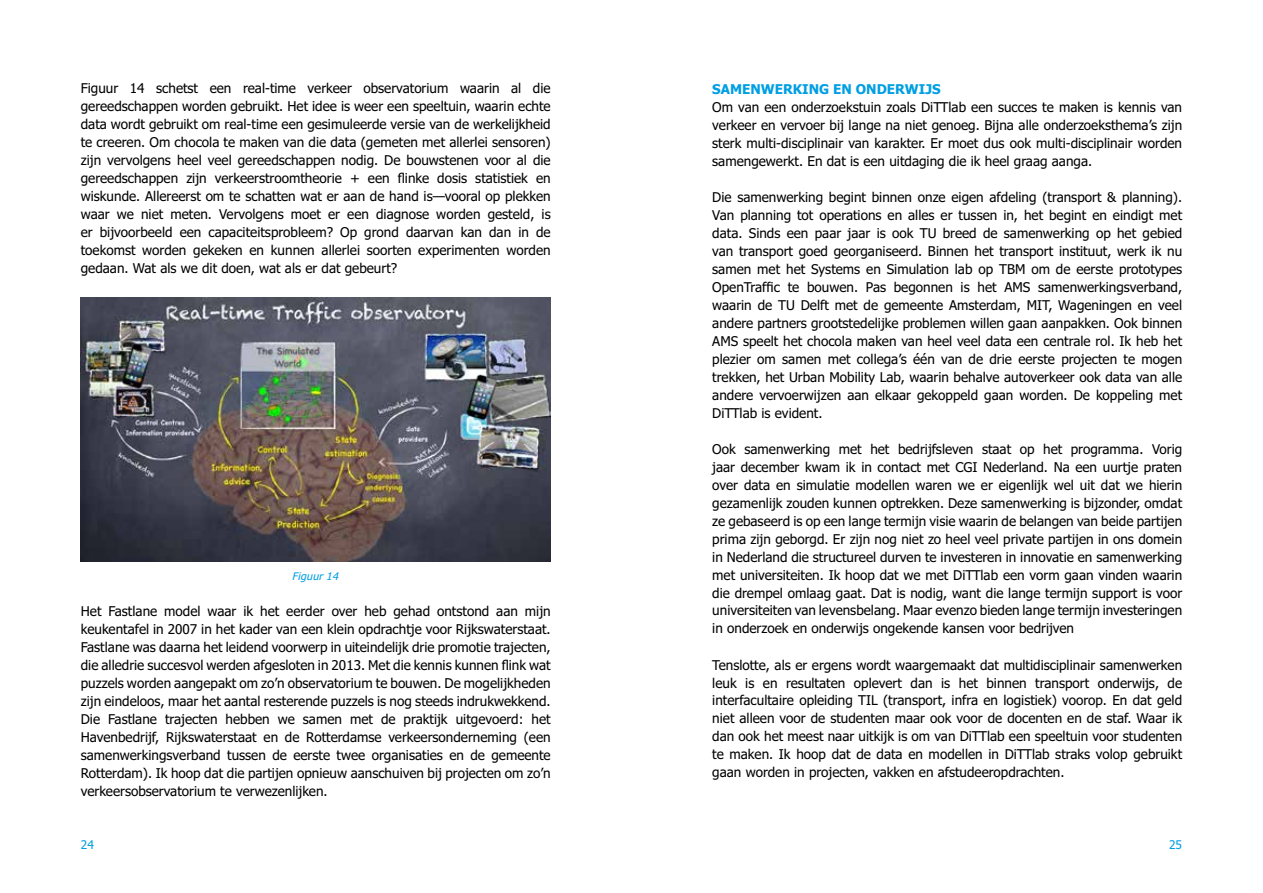
<style>
.page{position:relative;width:1263px;height:893px;background:#fff}
.page>*{position:absolute;margin:0;border:0;box-sizing:border-box;transform-origin:0 0}
.t1{font:13.5px/18px "Tu Tahoma";color:#000;text-align:justify}
.t2{font:700 13.5px "Tu Tahoma";color:#009fe3}
.t3{font:12px "Tu Tahoma";color:#009fe3}
.t4{font:italic 10.5px "Tu Tahoma";color:#009fe3}
</style>
<div class="page">
<img style="left:81px;top:297px;width:470px;height:265px">
<p class="t1" style="left:81px;top:79px;width:471px">Figuur 14 schetst een real-time verkeer observatorium waarin al die gereedschappen worden gebruikt. Het idee is weer een speeltuin, waarin echte data wordt gebruikt om real-time een gesimuleerde versie van de werkelijkheid te creeren. Om chocola te maken van die data (gemeten met allerlei sensoren) zijn vervolgens heel veel gereedschappen nodig. De bouwstenen voor al die gereedschappen zijn verkeerstroomtheorie + een flinke dosis statistiek en wiskunde. Allereerst om te schatten wat er aan de hand is—vooral op plekken waar we niet meten. Vervolgens moet er een diagnose worden gesteld, is er bijvoorbeeld een capaciteitsprobleem? Op grond daarvan kan dan in de toekomst worden gekeken en kunnen allerlei soorten experimenten worden gedaan. Wat als we dit doen, wat als er dat gebeurt?</p>
<p class="t4" style="left:292px;top:569px;width:48px">Figuur 14</p>
<p class="t1" style="left:81px;top:601px;width:471px">Het Fastlane model waar ik het eerder over heb gehad ontstond aan mijn keukentafel in 2007 in het kader van een klein opdrachtje voor Rijkswaterstaat.<br>Fastlane was daarna het leidend voorwerp in uiteindelijk drie promotie trajecten, die alledrie succesvol werden afgesloten in 2013. Met die kennis kunnen flink wat puzzels worden aangepakt om zo’n observatorium te bouwen. De mogelijkheden zijn eindeloos, maar het aantal resterende puzzels is nog steeds indrukwekkend.<br>Die Fastlane trajecten hebben we samen met de praktijk uitgevoerd: het Havenbedrijf, Rijkswaterstaat en de Rotterdamse verkeersonderneming (een samenwerkingsverband tussen de eerste twee organisaties en de gemeente Rotterdam). Ik hoop dat die partijen opnieuw aanschuiven bij projecten om zo’n verkeersobservatorium te verwezenlijken.</p>
<p class="t2" style="left:712px;top:80px;width:230px">SAMENWERKING EN ONDERWIJS</p>
<p class="t1" style="left:712px;top:97px;width:471px">Om van een onderzoekstuin zoals DiTTlab een succes te maken is kennis van verkeer en vervoer bij lange na niet genoeg. Bijna alle onderzoeksthema’s zijn sterk multi-disciplinair van karakter. Er moet dus ook multi-disciplinair worden samengewerkt. En dat is een uitdaging die ik heel graag aanga.</p>
<p class="t1" style="left:712px;top:187px;width:471px">Die samenwerking begint binnen onze eigen afdeling (transport &amp; planning).<br>Van planning tot operations en alles er tussen in, het begint en eindigt met data. Sinds een paar jaar is ook TU breed de samenwerking op het gebied van transport goed georganiseerd. Binnen het transport instituut, werk ik nu samen met het Systems en Simulation lab op TBM om de eerste prototypes OpenTraffic te bouwen. Pas begonnen is het AMS samenwerkingsverband, waarin de TU Delft met de gemeente Amsterdam, MIT, Wageningen en veel andere partners grootstedelijke problemen willen gaan aanpakken. Ook binnen AMS speelt het chocola maken van heel veel data een centrale rol. Ik heb het plezier om samen met collega’s één van de drie eerste projecten te mogen trekken, het Urban Mobility Lab, waarin behalve autoverkeer ook data van alle andere vervoerwijzen aan elkaar gekoppeld gaan worden. De koppeling met DiTTlab is evident.</p>
<p class="t1" style="left:712px;top:439px;width:471px">Ook samenwerking met het bedrijfsleven staat op het programma. Vorig jaar december kwam ik in contact met CGI Nederland. Na een uurtje praten over data en simulatie modellen waren we er eigenlijk wel uit dat we hierin gezamenlijk zouden kunnen optrekken. Deze samenwerking is bijzonder, omdat ze gebaseerd is op een lange termijn visie waarin de belangen van beide partijen prima zijn geborgd. Er zijn nog niet zo heel veel private partijen in ons domein in Nederland die structureel durven te investeren in innovatie en samenwerking met universiteiten. Ik hoop dat we met DiTTlab een vorm gaan vinden waarin die drempel omlaag gaat. Dat is nodig, want die lange termijn support is voor universiteiten van levensbelang. Maar evenzo bieden lange termijn investeringen in onderzoek en onderwijs ongekende kansen voor bedrijven</p>
<p class="t1" style="left:712px;top:655px;width:471px">Tenslotte, als er ergens wordt waargemaakt dat multidisciplinair samenwerken leuk is en resultaten oplevert dan is het binnen transport onderwijs, de interfacultaire opleiding TIL (transport, infra en logistiek) voorop. En dat geld niet alleen voor de studenten maar ook voor de docenten en de staf. Waar ik dan ook het meest naar uitkijk is om van DiTTlab een speeltuin voor studenten te maken. Ik hoop dat de data en modellen in DiTTlab straks volop gebruikt gaan worden in projecten, vakken en afstudeeropdrachten.</p>
<p class="t3" style="left:81px;top:837px;width:15px">24</p>
<p class="t3" style="left:1169px;top:837px;width:15px">25</p>
</div>
